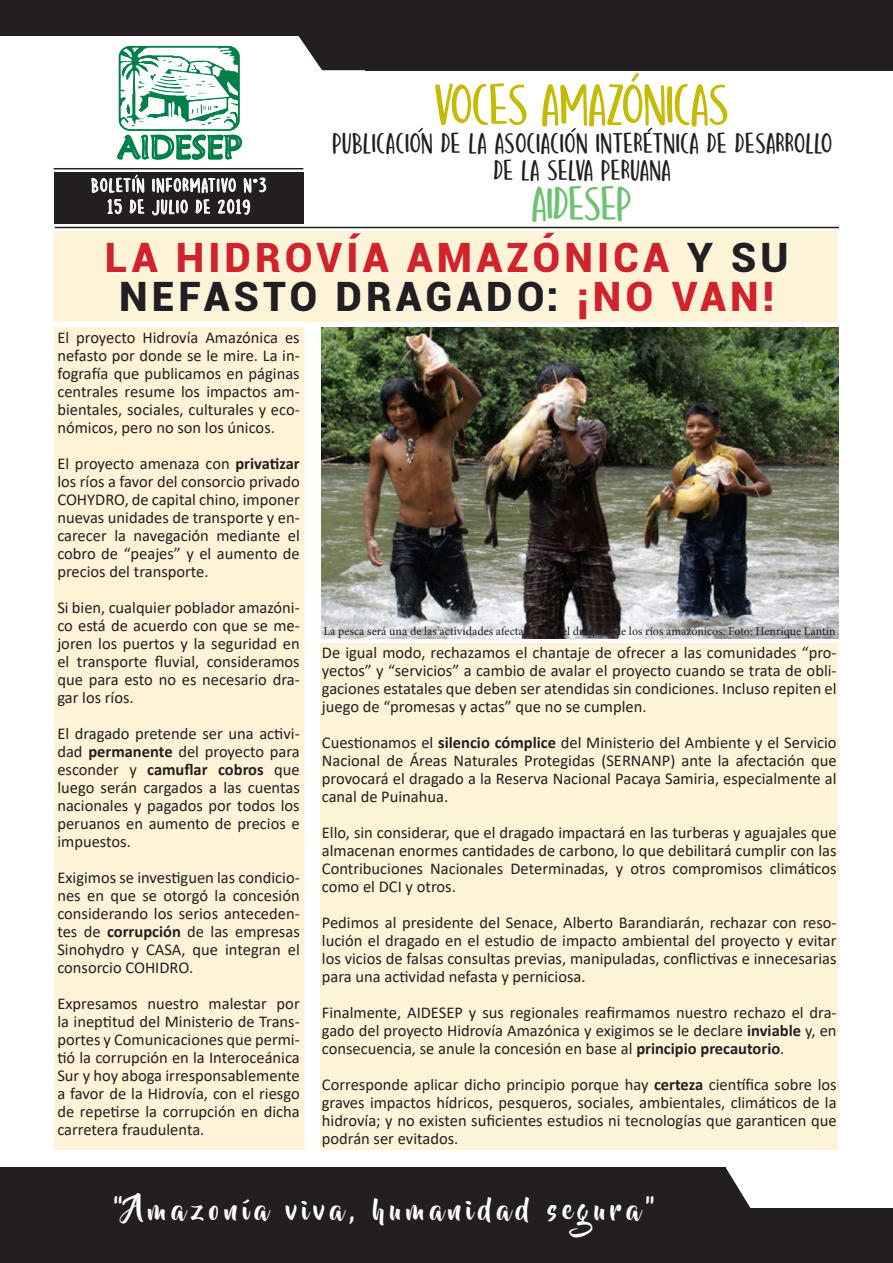
<style>
.page{position:relative;width:893px;height:1263px;background:#fff}
.page>*{position:absolute;margin:0;border:0;box-sizing:border-box;transform-origin:0 0}
.t1{font:54px "Hello Mozza";color:#c5bb05}
.t2{font:45px "Hello Mozza";color:#6dc171}
.t3{font:900 40.5px "Roboto";letter-spacing:.1em;color:#d1232a}
.t4{font:900 40.5px "Roboto";letter-spacing:.1em;color:#231f20}
.t5{font:27px "Hello Mozza";letter-spacing:.03em;color:#231f20}
.t6{font:27px "Beyond The Mountains";letter-spacing:.18em;color:#fff}
.t7{font:18px "Hello Mozza";letter-spacing:.1em;color:#fff}
.t8{font:16.5px/18px "Calibri";color:#231f20;text-align:justify}
.t9{font:12px "Minion Pro";color:#231f20}
.s1{color:#231f20}
.s2{color:#d1232a}
.s3{font-weight:700}
</style>
<div class="page">
<div style="left:321px;top:643px;width:517px;height:506px;background:#fdf4d7"></div>
<div style="left:54px;top:327px;width:250px;height:822px;background:#fef3d7"></div>
<div style="left:0;top:1167px;width:725px;height:96px;background:#231f20"></div>
<div style="left:0;top:0;width:893px;height:36px;background:#231f20"></div>
<div style="left:366px;top:1px;width:527px;height:69px;background:#231f20"></div>
<div style="left:54px;top:173px;width:250px;height:51px;background:#231f20"></div>
<svg style="left:725px;top:1167px;width:30px;height:42px"></svg>
<div style="left:632px;top:1209px;width:261px;height:54px;background:#231f20"></div>
<svg style="left:298px;top:36px;width:68px;height:34px"></svg>
<svg style="left:152px;top:177px;width:84px;height:16px"></svg>
<svg style="left:107px;top:199px;width:15px;height:15px"></svg>
<svg style="left:129px;top:199px;width:16px;height:15px"></svg>
<svg style="left:152px;top:199px;width:36px;height:17px"></svg>
<svg style="left:195px;top:199px;width:15px;height:15px"></svg>
<svg style="left:218px;top:199px;width:32px;height:16px"></svg>
<svg style="left:91px;top:174px;width:54px;height:19px"></svg>
<svg style="left:243px;top:177px;width:24px;height:16px"></svg>
<hr style="left:55px;top:227px;width:784px;height:1px;background:#231f20">
<svg style="left:628px;top:70px;width:14px;height:13px"></svg>
<svg style="left:418px;top:127px;width:5px;height:6px"></svg>
<svg style="left:571px;top:127px;width:5px;height:6px"></svg>
<svg style="left:647px;top:127px;width:6px;height:5px"></svg>
<img style="left:53px;top:41px;width:253px;height:129px">
<img style="left:322px;top:327px;width:517px;height:312px">
<div style="left:54px;top:231px;width:784px;height:91px;background:#fdf4d7"></div>
<svg style="left:106px;top:243px;width:53px;height:30px"></svg>
<svg style="left:177px;top:243px;width:26px;height:30px"></svg>
<div style="left:211px;top:243px;width:7px;height:29px;border:1px solid #fff"></div>
<svg style="left:226px;top:243px;width:24px;height:30px"></svg>
<svg style="left:257px;top:235px;width:133px;height:38px"></svg>
<svg style="left:406px;top:234px;width:153px;height:39px"></svg>
<svg style="left:566px;top:243px;width:25px;height:30px"></svg>
<div style="left:600px;top:243px;width:6px;height:29px;border:1px solid #fff"></div>
<svg style="left:614px;top:242px;width:56px;height:31px"></svg>
<svg style="left:686px;top:243px;width:28px;height:30px"></svg>
<svg style="left:732px;top:242px;width:24px;height:31px"></svg>
<svg style="left:762px;top:243px;width:25px;height:30px"></svg>
<svg style="left:121px;top:282px;width:25px;height:30px"></svg>
<svg style="left:153px;top:282px;width:21px;height:30px"></svg>
<svg style="left:180px;top:281px;width:136px;height:31px"></svg>
<svg style="left:337px;top:282px;width:24px;height:30px"></svg>
<svg style="left:368px;top:281px;width:144px;height:31px"></svg>
<svg style="left:518px;top:281px;width:39px;height:31px"></svg>
<svg style="left:579px;top:289px;width:8px;height:30px"></svg>
<svg style="left:595px;top:282px;width:25px;height:30px"></svg>
<svg style="left:627px;top:281px;width:26px;height:31px"></svg>
<svg style="left:671px;top:282px;width:86px;height:30px"></svg>
<svg style="left:764px;top:282px;width:8px;height:30px"></svg>
<p class="t7" style="left:92px;top:174px;width:176px">BOLETIN INFORMATIVO N 3</p>
<p class="t7" style="left:108px;top:195px;width:144px">15 DE JULIO DE 2019</p>
<p class="t1" style="left:435px;top:70px;width:296px">VOCES AMAZONICAS</p>
<p class="t5" style="left:333px;top:126px;width:501px">PUBLICACION DE LA ASOCIACION INTERETNICA DE DESARROLLO</p>
<p class="t5" style="left:494px;top:153px;width:179px">DE LA SELVA PERUANA</p>
<p class="t2" style="left:532px;top:175px;width:101px">AIDESEP</p>
<p class="t3" style="left:105px;top:229px;width:685px">LA HIDROVÍA AMAZÓNICA <span class="s1">Y SU</span></p>
<p class="t4" style="left:119px;top:268px;width:656px">NEFASTO DRAGADO: <span class="s2">¡NO VAN!</span></p>
<p class="t8" style="left:57px;top:328px;width:244px">El proyecto Hidrovía Amazónica es nefasto por donde se le mire. La in&shy;fografía que publicamos en páginas centrales resume los impactos am&shy;bientales, sociales, culturales y eco&shy;nómicos, pero no son los únicos.</p>
<p class="t8" style="left:57px;top:454px;width:244px">El proyecto amenaza con <span class="s3">privatizar </span>los ríos a favor del consorcio privado COHYDRO, de capital chino, imponer nuevas unidades de transporte y en&shy;carecer la navegación mediante el cobro de “peajes” y el aumento de precios del transporte.</p>
<p class="t8" style="left:57px;top:598px;width:244px">Si bien, cualquier poblador amazóni&shy;co está de acuerdo con que se me&shy;joren los puertos y la seguridad en el transporte fluvial, consideramos que para esto no es necesario dra&shy;gar los ríos.</p>
<p class="t8" style="left:57px;top:724px;width:244px">El dragado pretende ser una activi&shy;dad <span class="s3">permanente</span> del proyecto para esconder y <span class="s3">camuflar cobros</span> que luego serán cargados a las cuentas nacionales y pagados por todos los peruanos en aumento de precios e impuestos.</p>
<p class="t8" style="left:57px;top:868px;width:244px">Exigimos se investiguen las condicio&shy;nes en que se otorgó la concesión considerando los serios anteceden&shy;tes de <span class="s3">corrupción</span> de las empresas Sinohydro y CASA, que integran el consorcio COHIDRO.</p>
<p class="t8" style="left:57px;top:994px;width:244px">Expresamos nuestro malestar por la ineptitud del Ministerio de Trans&shy;portes y Comunicaciones que permi&shy;tió la corrupción en la Interoceánica Sur y hoy aboga irresponsablemente a favor de la Hidrovía, con el riesgo de repetirse la corrupción en dicha carretera fraudulenta.</p>
<p class="t9" style="left:324px;top:623px;width:513px">La pesca será una de las actividades afectadas por el dragado de los ríos amazónicos. Foto: Henrique Lantín</p>
<p class="t8" style="left:322px;top:643px;width:516px">De igual modo, rechazamos el chantaje de ofrecer a las comunidades “pro&shy;yectos” y “servicios” a cambio de avalar el proyecto cuando se trata de obli&shy;gaciones estatales que deben ser atendidas sin condiciones. Incluso repiten el juego de “promesas y actas” que no se cumplen.</p>
<p class="t8" style="left:322px;top:733px;width:516px">Cuestionamos el <span class="s3">silencio cómplice</span> del Ministerio del Ambiente y el Servicio Nacional de Áreas Naturales Protegidas (SERNANP) ante la afectación que provocará el dragado a la Reserva Nacional Pacaya Samiria, especialmente al canal de Puinahua.</p>
<p class="t8" style="left:322px;top:823px;width:516px">Ello, sin considerar, que el dragado impactará en las turberas y aguajales que almacenan enormes cantidades de carbono, lo que debilitará cumplir con las Contribuciones Nacionales Determinadas, y otros compromisos climáticos como el DCI y otros.</p>
<p class="t8" style="left:322px;top:913px;width:516px">Pedimos al presidente del Senace, Alberto Barandiarán, rechazar con reso&shy;lución el dragado en el estudio de impacto ambiental del proyecto y evitar los vicios de falsas consultas previas, manipuladas, conflictivas e innecesarias para una actividad nefasta y perniciosa.</p>
<p class="t8" style="left:322px;top:1003px;width:516px">Finalmente, AIDESEP y sus regionales reafirmamos nuestro rechazo el dra&shy;gado del proyecto Hidrovía Amazónica y exigimos se le declare <span class="s3">inviable</span> y, en consecuencia, se anule la concesión en base al <span class="s3">principio precautorio</span>.</p>
<p class="t8" style="left:322px;top:1075px;width:516px">Corresponde aplicar dicho principio porque hay <span class="s3">certeza</span> científica sobre los graves impactos hídricos, pesqueros, sociales, ambientales, climáticos de la hidrovía; y no existen suficientes estudios ni tecnologías que garanticen que podrán ser evitados.</p>
<p class="t6" style="left:114px;top:1195px;width:543px">“Amazonía viva, humanidad segura”</p>
</div>
